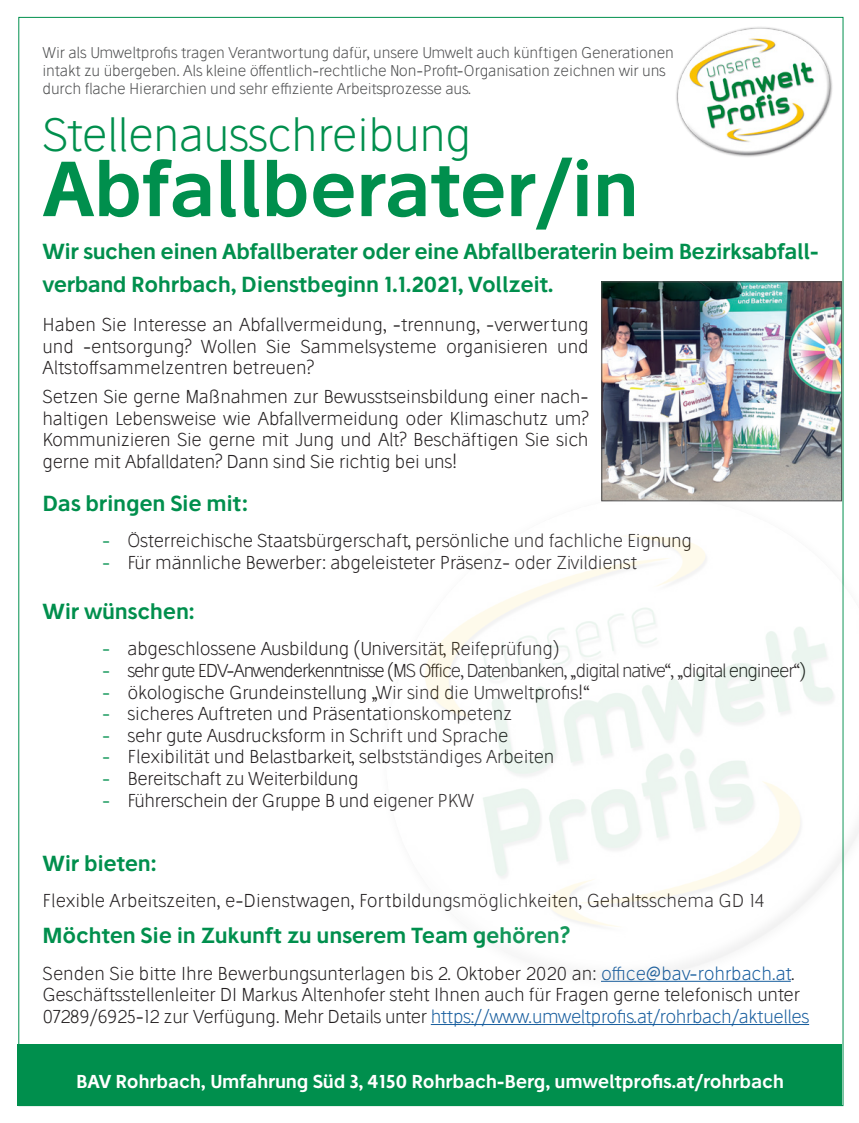
<style>
.page{position:relative;width:859px;height:1123px;background:#fff}
.page>*{position:absolute;margin:0;border:0;box-sizing:border-box;transform-origin:0 0}
.BAV___Headline{font:600 75px "Stilu";letter-spacing:-.01em;color:#008f4d}
.BAV___Headline_22{font:300 45px "Stilu";letter-spacing:-.01em;color:#008f4d}
.BAV___Vorspann{font:600 21px/33px "Stilu";letter-spacing:-.02em;color:#008f4d}
.BAV___Copy{font:600 21px "Stilu";letter-spacing:-.01em;color:#008f4d}
.BAV___Copy-2{font:300 18px/21.6px "Stilu";letter-spacing:-.01em;color:#231f20;text-align:justify}
.BAV___Copy-3{font:300 18px "Stilu";letter-spacing:-.06em;color:#231f20}
.BAV___Copy-4{font:600 18px "Stilu";letter-spacing:-.01em;color:#fff}
.BAV___Bildtext{font:300 15px/18px "Stilu";letter-spacing:-.01em;color:#4b4c4d}
.s1{color:#008f4d}
.s2{color:#175d9e}
</style>
<div class="page">
<div style="left:17px;top:1044px;width:825px;height:62px;background:#008f4d"></div>
<img style="left:676px;top:24px;width:168px;height:136px">
<hr style="left:431px;top:1024px;width:378px;height:1px;background:#175d9e">
<img style="left:603px;top:283px;width:237px;height:193px">
<div style="left:601px;top:281px;width:241px;height:220px;border:1px solid #4b4c4d"></div>
<img style="left:425px;top:476px;width:434px;height:527px">
<p class="BAV___Bildtext" style="left:43px;top:43px;width:633px">Wir als Umweltprofis tragen Verantwortung dafür, unsere Umwelt auch künftigen Generationen intakt zu übergeben. Als kleine öffentlich-rechtliche Non-Profit-Organisation zeichnen wir uns durch flache Hierarchien und sehr effiziente Arbeitsprozesse aus.</p>
<p class="BAV___Headline_22" style="left:43px;top:106px;width:430px">Stellenausschreibung</p>
<p class="BAV___Headline" style="left:43px;top:139px;width:598px">Abfallberater/in</p>
<p class="BAV___Vorspann" style="left:43px;top:234px;width:778px">Wir suchen einen Abfallberater oder eine Abfallberaterin beim Bezirksabfall&shy;verband Rohrbach, Dienstbeginn 1.1.2021, Vollzeit.</p>
<p class="BAV___Copy-2" style="left:43px;top:314px;width:548px">Haben Sie Interesse an Abfallvermeidung, -trennung, -verwertung und -entsorgung? Wollen Sie Sammelsysteme organisieren und Altstoffsammelzentren betreuen?</p>
<p class="BAV___Copy-2" style="left:43px;top:386px;width:548px">Setzen Sie gerne Maßnahmen zur Bewusstseinsbildung einer nach&shy;haltigen Lebensweise wie Abfallvermeidung oder Klimaschutz um?<br>Kommunizieren Sie gerne mit Jung und Alt? Beschäftigen Sie sich gerne mit Abfalldaten? Dann sind Sie richtig bei uns!</p>
<p class="BAV___Copy" style="left:43px;top:490px;width:207px">Das bringen Sie mit:</p>
<p class="BAV___Copy-2" style="left:102px;top:530px;width:591px"><span class="s1">-</span> Österreichische Staatsbürgerschaft, persönliche und fachliche Eignung</p>
<p class="BAV___Copy-2" style="left:102px;top:551px;width:537px"><span class="s1">-</span> Für männliche Bewerber: abgeleisteter Präsenz- oder Zivildienst</p>
<p class="BAV___Copy" style="left:43px;top:598px;width:154px">Wir wünschen:</p>
<p class="BAV___Copy-2" style="left:102px;top:638px;width:459px"><span class="s1">-</span> abgeschlossene Ausbildung (Universität, Reifeprüfung)</p>
<p class="BAV___Copy-3" style="left:102px;top:659px;width:705px"><span class="s1">-</span> sehr gute EDV-Anwenderkenntnisse (MS Office, Datenbanken, „digital native“, „digital engineer“)</p>
<p class="BAV___Copy-2" style="left:102px;top:681px;width:489px"><span class="s1">-</span> ökologische Grundeinstellung „Wir sind die Umweltprofis!“</p>
<p class="BAV___Copy-2" style="left:102px;top:702px;width:412px"><span class="s1">-</span> sicheres Auftreten und Präsentationskompetenz</p>
<p class="BAV___Copy-2" style="left:102px;top:724px;width:408px"><span class="s1">-</span> sehr gute Ausdrucksform in Schrift und Sprache</p>
<p class="BAV___Copy-2" style="left:102px;top:746px;width:454px"><span class="s1">-</span> Flexibilität und Belastbarkeit, selbstständiges Arbeiten</p>
<p class="BAV___Copy-2" style="left:102px;top:767px;width:258px"><span class="s1">-</span> Bereitschaft zu Weiterbildung</p>
<p class="BAV___Copy-2" style="left:102px;top:789px;width:374px"><span class="s1">-</span> Führerschein der Gruppe B und eigener PKW</p>
<p class="BAV___Copy" style="left:43px;top:850px;width:116px">Wir bieten:</p>
<p class="BAV___Copy-2" style="left:43px;top:890px;width:723px">Flexible Arbeitszeiten, e-Dienstwagen, Fortbildungsmöglichkeiten, Gehaltsschema GD 14</p>
<p class="BAV___Vorspann" style="left:43px;top:918px;width:529px">Möchten Sie in Zukunft zu unserem Team gehören?</p>
<p class="BAV___Copy-2" style="left:43px;top:962px;width:768px;text-align:left">Senden Sie bitte Ihre Bewerbungsunterlagen bis 2. Oktober 2020 an: <span class="s2">office@bav-rohrbach.at</span>.<br>Geschäftsstellenleiter DI Markus Altenhofer steht Ihnen auch für Fragen gerne telefonisch unter<br>07289/6925-12 zur Verfügung. Mehr Details unter <span class="s2">https://www.umweltprofis.at/rohrbach/aktuelles</span></p>
<p class="BAV___Copy-4" style="left:76px;top:1069px;width:709px">BAV Rohrbach, Umfahrung Süd 3, 4150 Rohrbach-Berg, umweltprofis.at/rohrbach</p>
</div>
